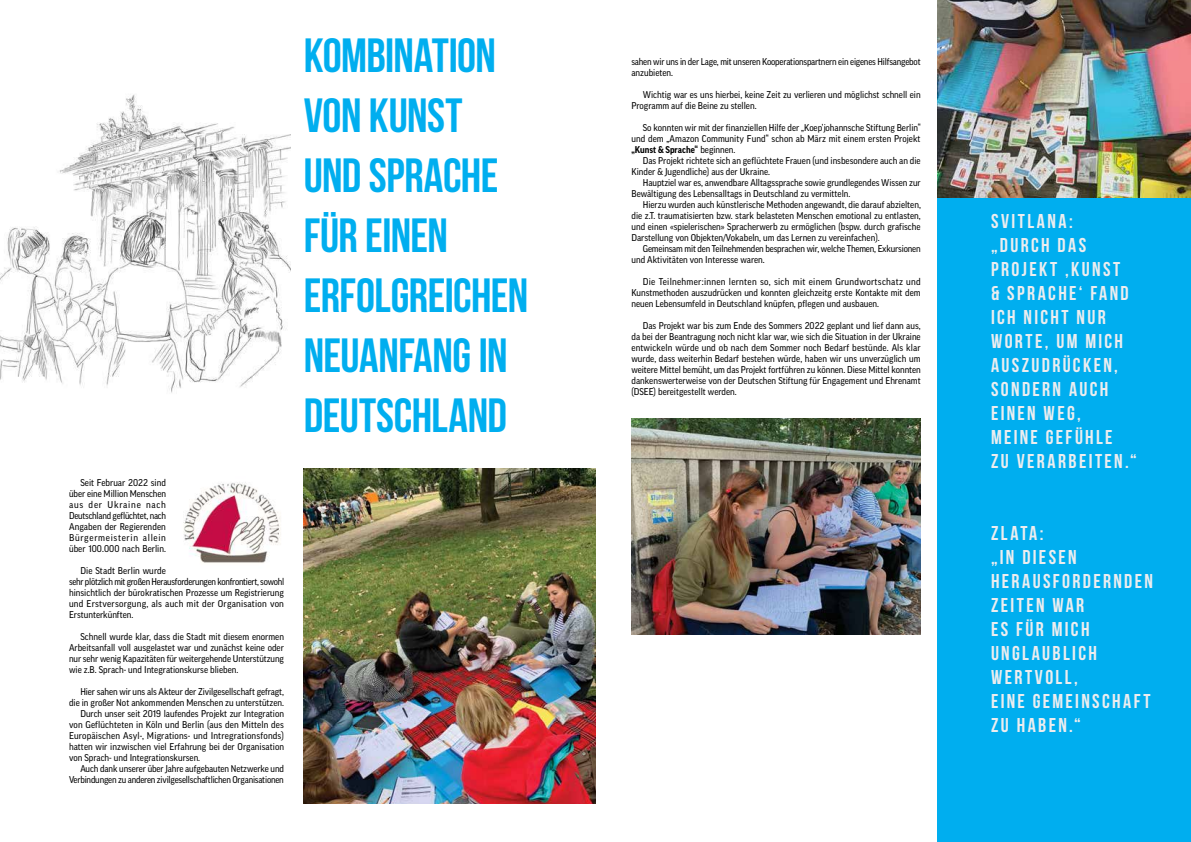
<style>
.page{position:relative;width:1191px;height:842px;background:#fff}
.page>*{position:absolute;margin:0;border:0;box-sizing:border-box;transform-origin:0 0}
.t1{font:700 48px/60px "Bebas Neue";letter-spacing:-.01em;color:#00aeef}
.t2{font:700 20px/24px "Bebas Neue";letter-spacing:.115em;color:#ecedef}
.t3{font:9.5px/11px "Good Pro News";color:#000;text-align:justify;scale:.95 1}
.t4{font:9.5px/11px "Good Pro News";color:#000;scale:.96 1}
.t5{font:9.5px/11px "Good Pro News";color:#000;scale:.94 1}
.t6{font:9.5px/11px "Good Pro News";color:#000;text-align:justify}
.t7{font:9.5px/11px "Good Pro News";letter-spacing:-.02em;color:#000;scale:.94 1}
.t8{font:9.5px "Good Pro News";letter-spacing:.02em;color:#000;scale:.96 1}
.t9{font:700 9.5px "Good Pro";color:#000;scale:.95 1}
.s1{font-family:"Good Pro News";font-weight:400}
</style>
<div class="page">
<img style="left:183px;top:482px;width:98px;height:81px">
<img style="left:937px;top:0;width:254px;height:199px">
<img style="left:631px;top:419px;width:289px;height:216px">
<img style="left:304px;top:468px;width:291px;height:335px">
<img style="left:0;top:94px;width:290px;height:299px">
<div style="left:937px;top:199px;width:254px;height:643px;background:#00aeef"></div>
<p class="t3" style="left:69px;top:477px;width:104px;text-indent:11px">Seit Februar 2022 sind über eine Million Menschen aus der Ukraine nach Deutschland geflüchtet, nach Angaben der Regierenden Bürgermeisterin allein über 100.000 nach Berlin.</p>
<p class="t4" style="left:69px;top:565px;width:225px;text-indent:11px">Die Stadt Berlin wurde<br>sehr plötzlich mit großen Herausforderungen konfrontiert, sowohl hinsichtlich der bürokratischen Prozesse um Registrierung und Erstversorgung, als auch mit der Organisation von Erstunterkünften.</p>
<p class="t3" style="left:69px;top:631px;width:228px;text-indent:11px">Schnell wurde klar, dass die Stadt mit diesem enormen Arbeitsanfall voll ausgelastet war und zunächst keine oder nur sehr wenig Kapazitäten für weitergehende Unterstützung wie z.B. Sprach- und Integrationskurse blieben.</p>
<p class="t5" style="left:80px;top:686px;width:218px">Hier sahen wir uns als Akteur der Zivilgesellschaft gefragt,</p>
<p class="t3" style="left:69px;top:697px;width:228px">die in großer Not ankommenden Menschen zu unterstützen.</p>
<p class="t3" style="left:80px;top:708px;width:216px">Durch unser seit 2019 laufendes Projekt zur Integration</p>
<p class="t4" style="left:69px;top:719px;width:225px">von Geflüchteten in Köln und Berlin (aus den Mitteln des</p>
<p class="t8" style="left:69px;top:731px;width:225px">Europäischen Asyl-, Migrations- und Intregrationsfonds)</p>
<p class="t3" style="left:69px;top:741px;width:228px">hatten wir inzwischen viel Erfahrung bei der Organisation</p>
<p class="t3" style="left:69px;top:752px;width:140px">von Sprach- und Integrationskursen.</p>
<p class="t5" style="left:80px;top:763px;width:218px">Auch dank unserer über Jahre aufgebauten Netzwerke und</p>
<p class="t7" style="left:69px;top:774px;width:230px">Verbindungen zu anderen zivilgesellschaftlichen Organisationen</p>
<h1 class="t1" style="left:304px;top:25px;width:226px">KOMBINATION<br>VON KUNST<br>UND SPRACHE<br>FÜR EINEN<br>ERFOLGREICHEN<br>NEUANFANG IN<br>DEUTSCHLAND</h1>
<p class="t7" style="left:631px;top:56px;width:309px">sahen wir uns in der Lage, mit unseren Kooperationspartnern ein eigenes Hilfsangebot anzubieten.</p>
<p class="t3" style="left:631px;top:89px;width:306px;text-indent:11px">Wichtig war es uns hierbei, keine Zeit zu verlieren und möglichst schnell ein<br>Programm auf die Beine zu stellen.</p>
<p class="t3" style="left:631px;top:122px;width:306px;text-align:right">So konnten wir mit der finanziellen Hilfe der „Koep’johannsche Stiftung Berlin“ und dem „Amazon Community Fund“ schon ab März mit einem ersten Projekt</p>
<p class="t9" style="left:631px;top:144px;width:111px">„Kunst &amp; Sprache“ <span class="s1">beginnen.</span></p>
<p class="t3" style="left:631px;top:155px;width:306px;text-indent:11px">Das Projekt richtete sich an geflüchtete Frauen (und insbesondere auch an die<br>Kinder &amp; Jugendliche) aus der Ukraine.</p>
<p class="t3" style="left:631px;top:177px;width:306px;text-indent:11px">Hauptziel war es, anwendbare Alltagssprache sowie grundlegendes Wissen zur<br>Bewältigung des Lebensalltags in Deutschland zu vermitteln.</p>
<p class="t3" style="left:631px;top:199px;width:306px;text-indent:11px">Hierzu wurden auch künstlerische Methoden angewandt, die darauf abzielten, die z.T. traumatisierten bzw. stark belasteten Menschen emotional zu entlasten, und einen «spielerischen» Spracherwerb zu ermöglichen (bspw. durch grafische Darstellung von Objekten/Vokabeln, um das Lernen zu vereinfachen).</p>
<p class="t5" style="left:631px;top:243px;width:309px;text-indent:11px">Gemeinsam mit den Teilnehmenden besprachen wir, welche Themen, Exkursionen und Aktivitäten von Interesse waren.</p>
<p class="t6" style="left:631px;top:276px;width:291px;text-indent:11px">Die Teilnehmer:innen lernten so, sich mit einem Grundwortschatz und Kunstmethoden auszudrücken und konnten gleichzeitg erste Kontakte mit dem neuen Lebensumfeld in Deutschland knüpfen, pflegen und ausbauen.</p>
<p class="t3" style="left:631px;top:320px;width:306px;text-indent:11px">Das Projekt war bis zum Ende des Sommers 2022 geplant und lief dann aus, da bei der Beantragung noch nicht klar war, wie sich die Situation in der Ukraine entwickeln würde und ob nach dem Sommer noch Bedarf bestünde. Als klar wurde, dass weiterhin Bedarf bestehen würde, haben wir uns unverzüglich um weitere Mittel bemüht, um das Projekt fortführen zu können. Diese Mittel konnten dankenswerterweise von der Deutschen Stiftung für Engagement und Ehrenamt (DSEE) bereitgestellt werden.</p>
<h2 class="t2" style="left:991px;top:209px;width:147px">SVITLANA:<br>„DURCH DAS<br>PROJEKT ‚KUNST<br>&amp; SPRACHE‘ FAND<br>ICH NICHT NUR<br>WORTE, UM MICH<br>AUSZUDRÜCKEN,<br>SONDERN AUCH<br>EINEN WEG,<br>MEINE GEFÜHLE<br>ZU VERARBEITEN.“</h2>
<h2 class="t2" style="left:991px;top:521px;width:163px">ZLATA:<br>„IN DIESEN<br>HERAUSFORDERNDEN<br>ZEITEN WAR<br>ES FÜR MICH<br>UNGLAUBLICH<br>WERTVOLL,<br>EINE GEMEINSCHAFT<br>ZU HABEN.“</h2>
</div>
